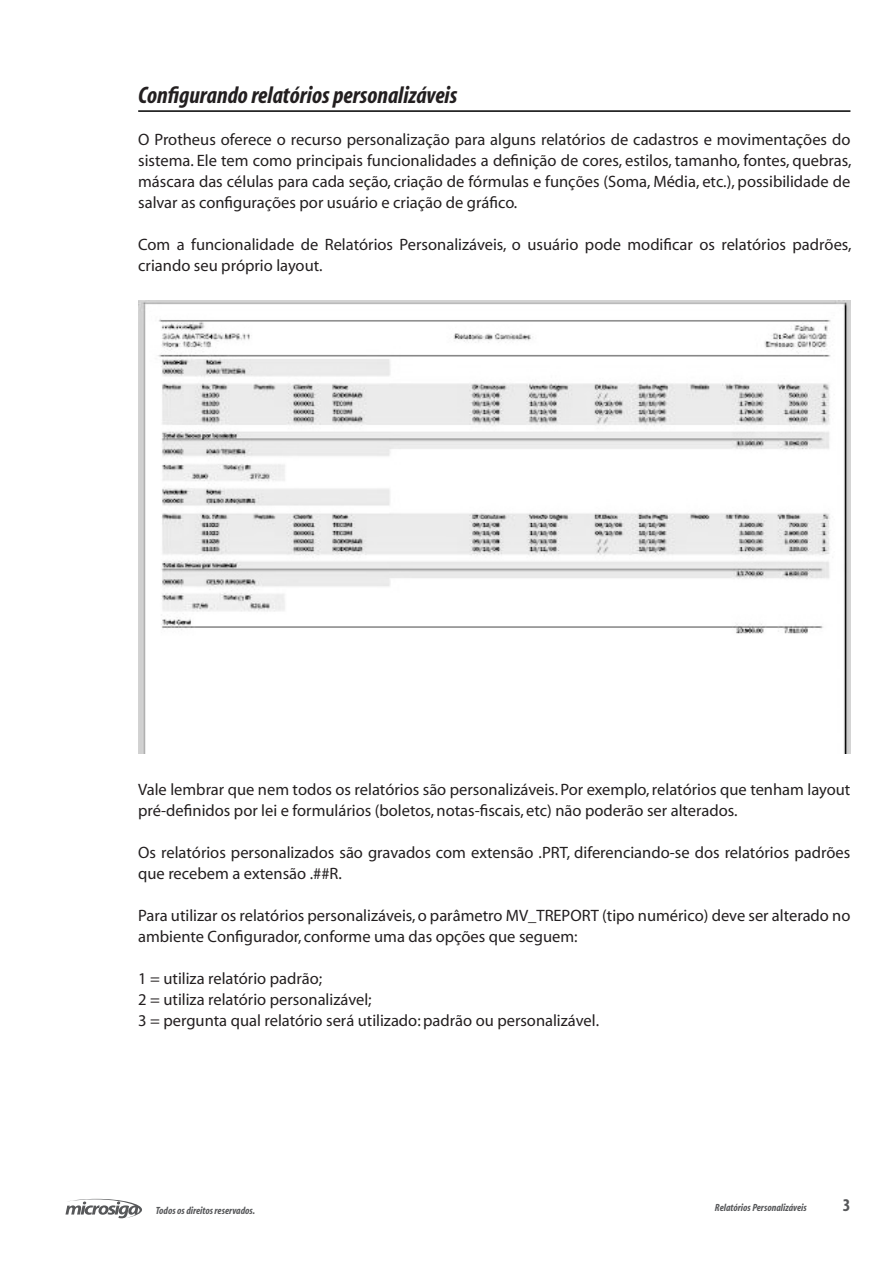
<style>
.page{position:relative;width:893px;height:1263px;background:#fff}
.page>*{position:absolute;margin:0;border:0;box-sizing:border-box;transform-origin:0 0}
._2_-_Titulo_2{font:italic 700 condensed 24px "Myriad";color:#231f20}
._3_-_Título_3{font:700 condensed 18px "Myriad";color:#57585a}
._4_-_Texto{font:16.5px/21px "Myriad";color:#231f20}
._9_-_Paginação{font:italic 700 condensed 10.5px "Myriad";color:#57585a}
</style>
<div class="page">
<svg style="left:65px;top:1199px;width:77px;height:19px"></svg>
<hr style="left:138px;top:110px;width:712px;height:2px;background:#000">
<img style="left:138px;top:301px;width:712px;height:452px">
<p class="_2_-_Titulo_2" style="left:138px;top:83px;width:321px">Configurando relatórios personalizáveis</p>
<p class="_4_-_Texto" style="left:138px;top:130px;width:715px;text-align:justify">O Protheus oferece o recurso personalização para alguns relatórios de cadastros e movimentações do sistema. Ele tem como principais funcionalidades a definição de cores, estilos, tamanho, fontes, quebras, máscara das células para cada seção, criação de fórmulas e funções (Soma, Média, etc.), possibilidade de salvar as configurações por usuário e criação de gráfico.</p>
<p class="_4_-_Texto" style="left:138px;top:235px;width:715px">Com a funcionalidade de Relatórios Personalizáveis, o usuário pode modificar os relatórios padrões, criando seu próprio layout.</p>
<p class="_4_-_Texto" style="left:138px;top:779px;width:714px">Vale lembrar que nem todos os relatórios são personalizáveis. Por exemplo, relatórios que tenham layout pré-definidos por lei e formulários (boletos, notas-fiscais, etc) não poderão ser alterados.</p>
<p class="_4_-_Texto" style="left:138px;top:842px;width:714px">Os relatórios personalizados são gravados com extensão .PRT, diferenciando-se dos relatórios padrões que recebem a extensão .##R.</p>
<p class="_4_-_Texto" style="left:138px;top:905px;width:714px">Para utilizar os relatórios personalizáveis, o parâmetro MV_TREPORT (tipo numérico) deve ser alterado no ambiente Configurador, conforme uma das opções que seguem:</p>
<p class="_4_-_Texto" style="left:138px;top:968px;width:186px">1 = utiliza relatório padrão;</p>
<p class="_4_-_Texto" style="left:138px;top:989px;width:235px">2 = utiliza relatório personalizável;</p>
<p class="_4_-_Texto" style="left:138px;top:1010px;width:462px">3 = pergunta qual relatório será utilizado: padrão ou personalizável.</p>
<p class="_9_-_Paginação" style="left:156px;top:1205px;width:101px">Todos os direitos reservados.</p>
<p class="_9_-_Paginação" style="left:715px;top:1202px;width:93px">Relatórios Personalizáveis</p>
<p class="_3_-_Título_3" style="left:843px;top:1196px;width:9px">3</p>
</div>
